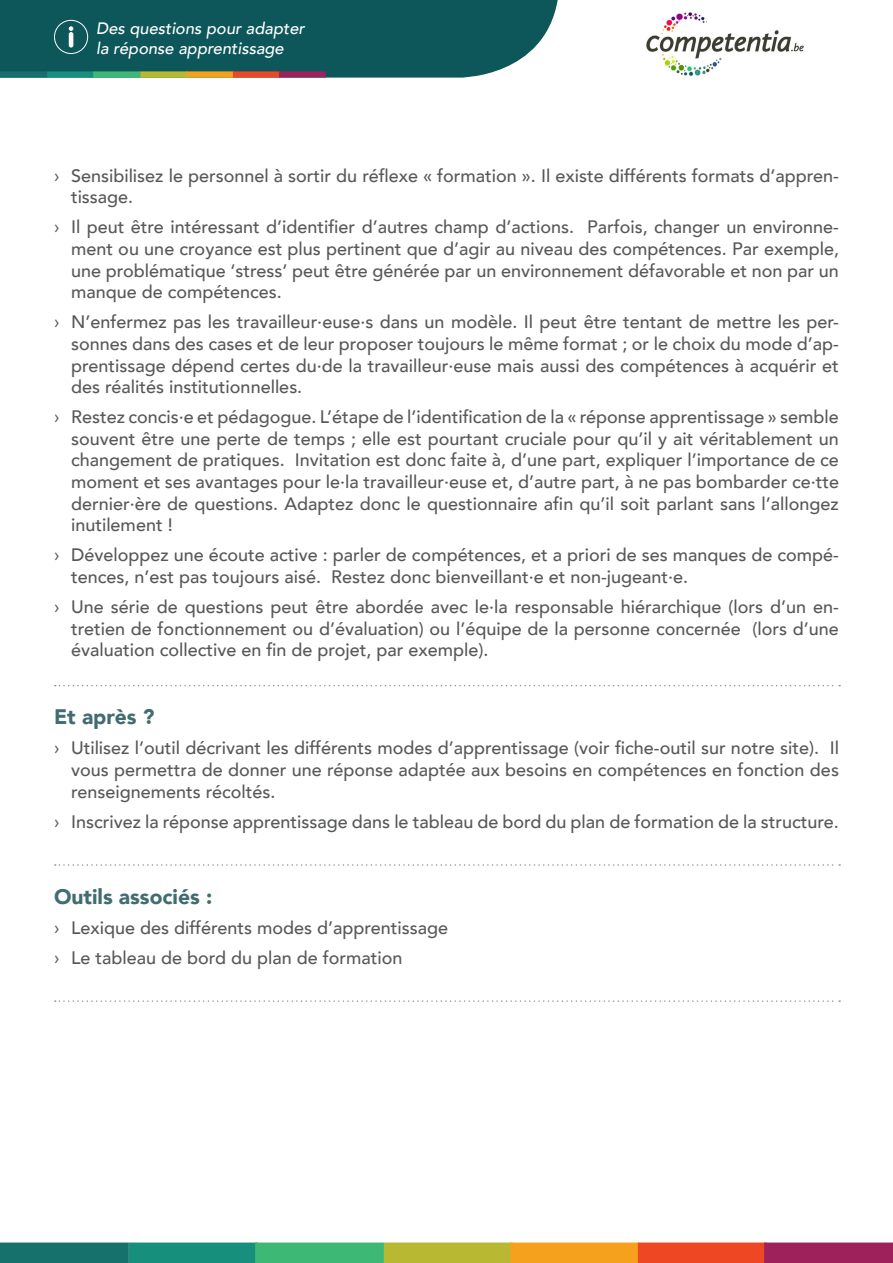
<style>
.page{position:relative;width:893px;height:1263px;background:#fff}
.page>*{position:absolute;margin:0;border:0;box-sizing:border-box;transform-origin:0 0}
.t1{font:900 21px "Avenir";color:#416c70}
.t2{font:500 18px/21.6px "Avenir";color:#57585a;text-align:justify}
.t3{font:italic 500 16.5px/19.8px "Avenir";color:#fff}
.s1{font-family:"Gotham Narrow";font-weight:400}
</style>
<div class="page">
<svg style="left:0;top:0;width:558px;height:78px;background:#1e5f61"></svg>
<div style="left:54px;top:20px;width:34px;height:34px;border:1px solid #fff;border-radius:50%"></div>
<img style="left:646px;top:12px;width:158px;height:64px">
<div style="left:129px;top:1242px;width:129px;height:21px;background:#168f7d"></div>
<div style="left:255px;top:1242px;width:129px;height:21px;background:#3db875"></div>
<div style="left:384px;top:1242px;width:129px;height:21px;background:#b8b833"></div>
<div style="left:510px;top:1242px;width:129px;height:21px;background:#f5a11c"></div>
<div style="left:638px;top:1242px;width:129px;height:21px;background:#ed4724"></div>
<div style="left:764px;top:1242px;width:129px;height:21px;background:#9e215c"></div>
<div style="left:0;top:1242px;width:129px;height:21px;background:#16706c"></div>
<svg style="left:55px;top:685px;width:785px;height:1px"></svg>
<svg style="left:55px;top:864px;width:785px;height:2px"></svg>
<svg style="left:55px;top:1000px;width:785px;height:2px"></svg>
<p class="t3" style="left:96px;top:19px;width:210px">Des questions pour adapter la réponse apprentissage</p>
<p class="t2" style="left:71px;top:164px;width:769px;text-indent:-17px"><span class="s1">›</span> Sensibilisez le personnel à sortir du réflexe « formation ». Il existe différents formats d’appren&shy;tissage.</p>
<p class="t2" style="left:71px;top:215px;width:770px;text-indent:-17px"><span class="s1">›</span> Il peut être intéressant d’identifier d’autres champ d’actions. Parfois, changer un environne&shy;ment ou une croyance est plus pertinent que d’agir au niveau des compétences. Par exemple, une problématique ‘stress’ peut être générée par un environnement défavorable et non par un manque de compétences.</p>
<p class="t2" style="left:71px;top:310px;width:769px;text-indent:-17px"><span class="s1">›</span> N’enfermez pas les travailleur·euse·s dans un modèle. Il peut être tentant de mettre les per&shy;sonnes dans des cases et de leur proposer toujours le même format ; or le choix du mode d’ap&shy;prentissage dépend certes du·de la travailleur·euse mais aussi des compétences à acquérir et des réalités institutionnelles.</p>
<p class="t2" style="left:71px;top:405px;width:769px;text-indent:-17px"><span class="s1">›</span> Restez concis·e et pédagogue. L’étape de l’identification de la « réponse apprentissage » semble souvent être une perte de temps ; elle est pourtant cruciale pour qu’il y ait véritablement un changement de pratiques. Invitation est donc faite à, d’une part, expliquer l’importance de ce moment et ses avantages pour le·la travailleur·euse et, d’autre part, à ne pas bombarder ce·tte dernier·ère de questions. Adaptez donc le questionnaire afin qu’il soit parlant sans l’allongez inutilement !</p>
<p class="t2" style="left:71px;top:543px;width:769px;text-indent:-17px"><span class="s1">›</span> Développez une écoute active : parler de compétences, et a priori de ses manques de compé&shy;tences, n’est pas toujours aisé. Restez donc bienveillant·e et non-jugeant·e.</p>
<p class="t2" style="left:71px;top:595px;width:769px;text-indent:-17px"><span class="s1">›</span> Une série de questions peut être abordée avec le·la responsable hiérarchique (lors d’un en&shy;tretien de fonctionnement ou d’évaluation) ou l’équipe de la personne concernée (lors d’une évaluation collective en fin de projet, par exemple).</p>
<p class="t1" style="left:54px;top:699px;width:102px">Et après ?</p>
<p class="t2" style="left:71px;top:736px;width:769px;text-indent:-17px"><span class="s1">›</span> Utilisez l’outil décrivant les différents modes d’apprentissage (voir fiche-outil sur notre site). Il vous permettra de donner une réponse adaptée aux besoins en compétences en fonction des renseignements récoltés.</p>
<p class="t2" style="left:54px;top:810px;width:786px"><span class="s1">›</span> Inscrivez la réponse apprentissage dans le tableau de bord du plan de formation de la structure.</p>
<p class="t1" style="left:54px;top:878px;width:160px">Outils associés :</p>
<p class="t2" style="left:54px;top:916px;width:396px"><span class="s1">›</span> Lexique des différents modes d’apprentissage</p>
<p class="t2" style="left:54px;top:946px;width:350px"><span class="s1">›</span> Le tableau de bord du plan de formation</p>
</div>
